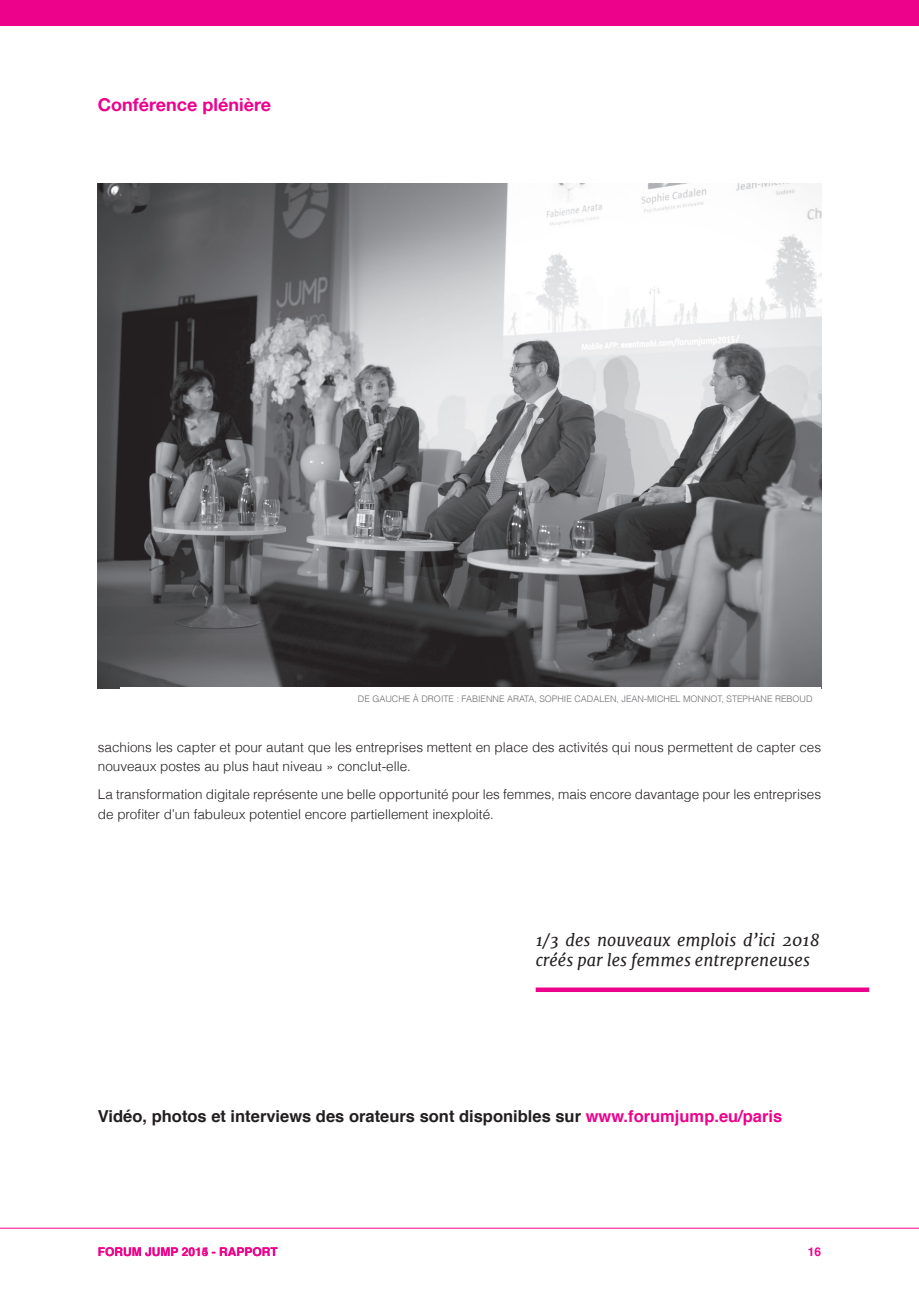
<style>
.page{position:relative;width:919px;height:1289px;background:#fff}
.page>*{position:absolute;margin:0;border:0;box-sizing:border-box;transform-origin:0 0}
.t1{font:18px "Alte Haas Grotesk Bold";color:#ed028c}
.t2{font:700 16.5px "Helvetica";color:#231f20}
.t3{font:italic 16.5px/19.5px "Merriweather";color:#231f20}
.t4{font:300 13.5px/19.5px "Helvetica";color:#231f20}
.t5{font:700 12px "Helvetica";color:#ed028c}
.t6{font:300 9px "Helvetica";color:#6c6d70}
.s1{color:#ed028c}
</style>
<div class="page">
<img style="left:98px;top:184px;width:723px;height:504px">
<hr style="left:0;top:1227px;width:918px;height:1px;background:#ed028c">
<div style="left:120px;top:687px;width:701px;height:23px;background:#fff"></div>
<div style="left:535px;top:987px;width:334px;height:5px;background:#ed028c"></div>
<div style="left:0;top:0;width:918px;height:26px;background:#ed028c"></div>
<h1 class="t1" style="left:98px;top:94px;width:175px">Conférence plénière</h1>
<p class="t6" style="left:358px;top:691px;width:456px">DE GAUCHE À DROITE : FABIENNE ARATA, SOPHIE CADALEN, JEAN-MICHEL MONNOT, STEPHANE REBOUD</p>
<p class="t4" style="left:98px;top:736px;width:724px">sachions les capter et pour autant que les entreprises mettent en place des activités qui nous permettent de capter ces nouveaux postes au plus haut niveau » conclut-elle.</p>
<p class="t4" style="left:98px;top:783px;width:724px">La transformation digitale représente une belle opportunité pour les femmes, mais encore davantage pour les entreprises de profiter d’un fabuleux potentiel encore partiellement inexploité.</p>
<p class="t3" style="left:535px;top:930px;width:286px">1/3 des nouveaux emplois d’ici 2018 créés par les femmes entrepreneuses</p>
<p class="t2" style="left:98px;top:1102px;width:685px">Vidéo, photos et interviews des orateurs sont disponibles sur <span class="s1">www.forumjump.eu/paris</span></p>
<p class="t5" style="left:98px;top:1241px;width:181px">FORUM JUMP 2015 - RAPPORT</p>
<p class="t5" style="left:202px;top:1241px;width:8px">4</p>
<p class="t5" style="left:807px;top:1241px;width:15px">16</p>
</div>
